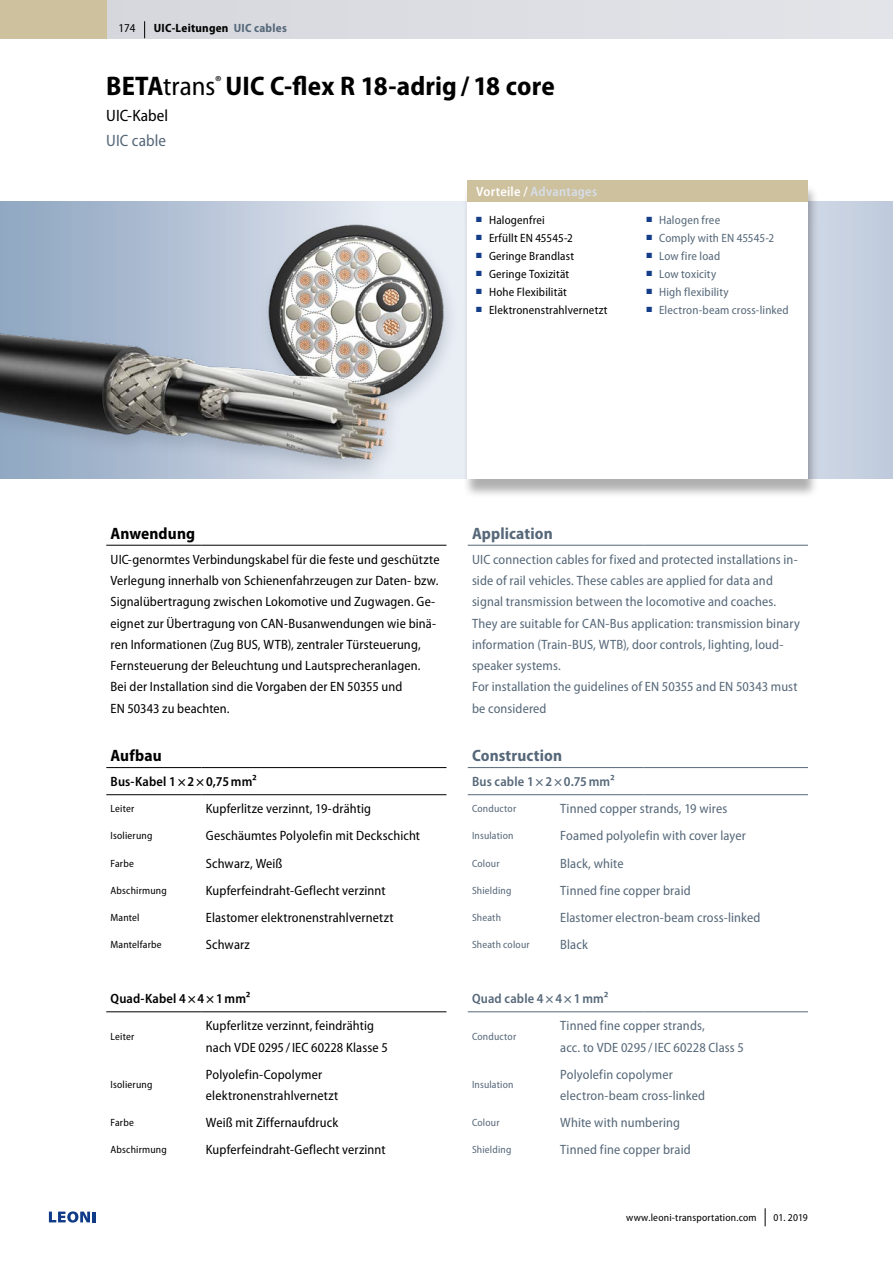
<style>
.page{position:relative;width:893px;height:1263px;background:#fff}
.page>*{position:absolute;margin:0;border:0;box-sizing:border-box;transform-origin:0 0}
.t1{font:700 semi-condensed 27px "Myriad Pro";letter-spacing:.005em;color:#000}
.t2{font:700 semi-condensed 16.5px "Myriad Pro";letter-spacing:.01em;color:#566879}
.t3{font:700 semi-condensed 16.5px "Myriad Pro";letter-spacing:.005em;color:#000}
.t4{font:semi-condensed 16.5px "Myriad Pro";letter-spacing:.005em;color:#000}
.t5{font:semi-condensed 16.5px "Myriad Pro";letter-spacing:.005em;color:#566879}
.t6{font:semi-condensed 13.5px/21.3px "Myriad Pro";letter-spacing:.01em;color:#000}
.t7{font:semi-condensed 13.5px/21.3px "Myriad Pro";letter-spacing:.01em;color:#566879}
.t8{font:600 semi-condensed 13.5px "Myriad Pro";letter-spacing:.015em;color:#000}
.t9{font:600 semi-condensed 13.5px "Myriad Pro";letter-spacing:.015em;color:#566879}
.t10{font:600 semi-condensed 13.5px "Myriad Pro";letter-spacing:.02em;color:#d6dee9}
.t11{font:semi-condensed 12px "Myriad Pro";letter-spacing:.015em;color:#000}
.t12{font:semi-condensed 12px "Myriad Pro";letter-spacing:.015em;color:#566879}
.t13{font:700 semi-condensed 12px "Myriad Pro";letter-spacing:.02em;color:#000}
.t14{font:semi-condensed 10.5px "Myriad Pro";letter-spacing:.02em;color:#000}
.t15{font:semi-condensed 10.5px "Myriad Pro";letter-spacing:.015em;color:#566879}
.s1{color:#566879}
.s2{font-weight:400}
.s3{color:#fff}
.s4{color:#133d89}
</style>
<div class="page">
<svg style="left:49px;top:1211px;width:47px;height:11px"></svg>
<div style="left:0;top:0;width:893px;height:38px;background:#dddee3"></div>
<svg style="left:144px;top:21px;width:1px;height:17px"></svg>
<svg style="left:765px;top:1208px;width:1px;height:18px"></svg>
<svg style="left:0;top:202px;width:893px;height:276px;background:#bdc9db"></svg>
<div style="left:462px;top:184px;width:357px;height:315px;background:#000;opacity:.31"></div>
<div style="left:468px;top:181px;width:340px;height:297px;background:#fff"></div>
<div style="left:468px;top:181px;width:340px;height:21px;background:#cec19e"></div>
<div style="left:258px;top:219px;width:201px;height:201px;background:#6e7e91;opacity:.35"></div>
<img style="left:266px;top:221px;width:180px;height:181px">
<img style="left:0;top:274px;width:427px;height:204px">
<svg style="left:106px;top:1012px;width:340px;height:1px"></svg>
<hr style="left:106px;top:545px;width:96px;height:1px;background:#000">
<hr style="left:202px;top:545px;width:85px;height:1px;background:#000">
<hr style="left:287px;top:545px;width:159px;height:1px;background:#000">
<hr style="left:106px;top:767px;width:96px;height:1px;background:#000">
<hr style="left:202px;top:767px;width:85px;height:1px;background:#000">
<hr style="left:287px;top:767px;width:159px;height:1px;background:#000">
<hr style="left:106px;top:794px;width:96px;height:1px;background:#000">
<hr style="left:202px;top:794px;width:85px;height:1px;background:#000">
<hr style="left:287px;top:794px;width:159px;height:1px;background:#000">
<hr style="left:106px;top:1011px;width:96px;height:1px;background:#000">
<hr style="left:202px;top:1011px;width:85px;height:1px;background:#000">
<hr style="left:287px;top:1011px;width:159px;height:1px;background:#000">
<svg style="left:468px;top:795px;width:340px;height:218px"></svg>
<hr style="left:468px;top:767px;width:88px;height:1px;background:#566879">
<hr style="left:556px;top:767px;width:87px;height:1px;background:#566879">
<hr style="left:643px;top:767px;width:165px;height:1px;background:#566879">
<hr style="left:468px;top:545px;width:88px;height:1px;background:#566879">
<hr style="left:556px;top:545px;width:87px;height:1px;background:#566879">
<hr style="left:643px;top:545px;width:165px;height:1px;background:#566879">
<hr style="left:468px;top:794px;width:88px;height:1px;background:#566879">
<hr style="left:556px;top:794px;width:87px;height:1px;background:#566879">
<hr style="left:643px;top:794px;width:165px;height:1px;background:#566879">
<hr style="left:468px;top:1011px;width:88px;height:1px;background:#566879">
<hr style="left:556px;top:1011px;width:87px;height:1px;background:#566879">
<hr style="left:643px;top:1011px;width:165px;height:1px;background:#566879">
<div style="left:0;top:0;width:106px;height:38px;background:#cec19e"></div>
<p class="t11" style="left:118px;top:21px;width:19px">174</p>
<p class="t13" style="left:154px;top:21px;width:135px">UIC-Leitungen <span class="s1">UIC cables</span></p>
<h1 class="t1" style="left:106px;top:69px;width:450px">BETA<span class="s2">trans</span><sup>®</sup> UIC C-flex R 18-adrig / 18 core</h1>
<p class="t4" style="left:106px;top:105px;width:63px">UIC-Kabel</p>
<p class="t5" style="left:106px;top:131px;width:61px">UIC cable</p>
<p class="t10" style="left:476px;top:183px;width:122px"><span class="s3">Vorteile /</span> Advantages</p>
<p class="t11" style="left:476px;top:212px;width:70px"><span class="s4">■</span> Halogenfrei</p>
<p class="t11" style="left:476px;top:230px;width:98px"><span class="s4">■</span> Erfüllt EN 45545-2</p>
<p class="t11" style="left:476px;top:248px;width:99px"><span class="s4">■</span> Geringe Brandlast</p>
<p class="t11" style="left:476px;top:266px;width:94px"><span class="s4">■</span> Geringe Toxizität</p>
<p class="t11" style="left:476px;top:284px;width:92px"><span class="s4">■</span> Hohe Flexibilität</p>
<p class="t11" style="left:476px;top:302px;width:133px"><span class="s4">■</span> Elektronenstrahlvernetzt</p>
<p class="t12" style="left:646px;top:212px;width:75px"><span class="s4">■</span> Halogen free</p>
<p class="t12" style="left:646px;top:230px;width:129px"><span class="s4">■</span> Comply with EN 45545-2</p>
<p class="t12" style="left:646px;top:248px;width:75px"><span class="s4">■</span> Low fire load</p>
<p class="t12" style="left:646px;top:266px;width:71px"><span class="s4">■</span> Low toxicity</p>
<p class="t12" style="left:646px;top:284px;width:84px"><span class="s4">■</span> High flexibility</p>
<p class="t12" style="left:646px;top:302px;width:144px"><span class="s4">■</span> Electron-beam cross-linked</p>
<p class="t3" style="left:111px;top:523px;width:86px">Anwendung</p>
<p class="t6" style="left:111px;top:548px;width:330px">UIC-genormtes Verbindungskabel für die feste und geschützte Verlegung innerhalb von Schienenfahrzeugen zur Daten- bzw.<br>Signalübertragung zwischen Lokomotive und Zugwagen. Ge&shy;eignet zur Übertragung von CAN-Busanwendungen wie binä&shy;ren Informationen (Zug BUS, WTB), zentraler Türsteuerung, Fernsteuerung der Beleuchtung und Lautsprecheranlagen.<br>Bei der Installation sind die Vorgaben der EN 50355 und<br>EN 50343 zu beachten.</p>
<p class="t3" style="left:111px;top:745px;width:53px">Aufbau</p>
<p class="t8" style="left:111px;top:773px;width:148px">Bus-Kabel 1×2×0,75mm²</p>
<p class="t14" style="left:111px;top:802px;width:25px">Leiter</p>
<p class="t6" style="left:206px;top:798px;width:167px">Kupferlitze verzinnt, 19-drähtig</p>
<p class="t14" style="left:111px;top:829px;width:43px">Isolierung</p>
<p class="t6" style="left:206px;top:825px;width:216px">Geschäumtes Polyolefin mit Deckschicht</p>
<p class="t14" style="left:111px;top:856px;width:25px">Farbe</p>
<p class="t6" style="left:206px;top:852px;width:78px">Schwarz, Weiß</p>
<p class="t14" style="left:111px;top:884px;width:58px">Abschirmung</p>
<p class="t6" style="left:206px;top:879px;width:181px">Kupferfeindraht-Geflecht verzinnt</p>
<p class="t14" style="left:111px;top:911px;width:31px">Mantel</p>
<p class="t6" style="left:206px;top:906px;width:189px">Elastomer elektronenstrahlvernetzt</p>
<p class="t14" style="left:111px;top:938px;width:53px">Mantelfarbe</p>
<p class="t6" style="left:206px;top:934px;width:46px">Schwarz</p>
<p class="t8" style="left:111px;top:990px;width:141px">Quad-Kabel 4×4×1mm²</p>
<p class="t14" style="left:111px;top:1030px;width:25px">Leiter</p>
<p class="t6" style="left:206px;top:1015px;width:183px">Kupferlitze verzinnt, feindrähtig nach VDE 0295 /IEC 60228 Klasse 5</p>
<p class="t14" style="left:111px;top:1078px;width:43px">Isolierung</p>
<p class="t6" style="left:206px;top:1063px;width:134px">Polyolefin-Copolymer elektronenstrahlvernetzt</p>
<p class="t14" style="left:111px;top:1116px;width:25px">Farbe</p>
<p class="t6" style="left:206px;top:1112px;width:134px">Weiß mit Ziffernaufdruck</p>
<p class="t14" style="left:111px;top:1143px;width:58px">Abschirmung</p>
<p class="t6" style="left:206px;top:1139px;width:181px">Kupferfeindraht-Geflecht verzinnt</p>
<p class="t2" style="left:472px;top:523px;width:82px">Application</p>
<p class="t7" style="left:472px;top:548px;width:329px">UIC connection cables for fixed and protected installations in&shy;side of rail vehicles. These cables are applied for data and signal transmission between the locomotive and coaches.<br>They are suitable for CAN-Bus application: transmission binary information (Train-BUS, WTB), door controls, lighting, loud&shy;speaker systems.<br>For installation the guidelines of EN 50355 and EN 50343 must be considered</p>
<p class="t2" style="left:472px;top:745px;width:92px">Construction</p>
<p class="t9" style="left:472px;top:773px;width:144px">Bus cable 1×2×0.75mm²</p>
<p class="t15" style="left:472px;top:802px;width:46px">Conductor</p>
<p class="t7" style="left:560px;top:798px;width:169px">Tinned copper strands, 19 wires</p>
<p class="t15" style="left:472px;top:829px;width:43px">Insulation</p>
<p class="t7" style="left:560px;top:825px;width:187px">Foamed polyolefin with cover layer</p>
<p class="t15" style="left:472px;top:856px;width:29px">Colour</p>
<p class="t7" style="left:560px;top:852px;width:65px">Black, white</p>
<p class="t15" style="left:472px;top:884px;width:41px">Shielding</p>
<p class="t7" style="left:560px;top:879px;width:132px">Tinned fine copper braid</p>
<p class="t15" style="left:472px;top:911px;width:31px">Sheath</p>
<p class="t7" style="left:560px;top:906px;width:202px">Elastomer electron-beam cross-linked</p>
<p class="t15" style="left:472px;top:938px;width:59px">Sheath colour</p>
<p class="t7" style="left:560px;top:934px;width:29px">Black</p>
<p class="t9" style="left:472px;top:990px;width:138px">Quad cable 4×4×1mm²</p>
<p class="t15" style="left:472px;top:1030px;width:46px">Conductor</p>
<p class="t7" style="left:560px;top:1015px;width:185px">Tinned fine copper strands,<br>acc. to VDE 0295 /IEC 60228 Class 5</p>
<p class="t15" style="left:472px;top:1078px;width:43px">Insulation</p>
<p class="t7" style="left:560px;top:1063px;width:146px">Polyolefin copolymer electron-beam cross-linked</p>
<p class="t15" style="left:472px;top:1116px;width:29px">Colour</p>
<p class="t7" style="left:560px;top:1112px;width:121px">White with numbering</p>
<p class="t15" style="left:472px;top:1143px;width:41px">Shielding</p>
<p class="t7" style="left:560px;top:1139px;width:132px">Tinned fine copper braid</p>
<p class="t14" style="left:626px;top:1211px;width:132px">www.leoni-transportation.com</p>
<p class="t14" style="left:774px;top:1211px;width:36px">01. 2019</p>
</div>
